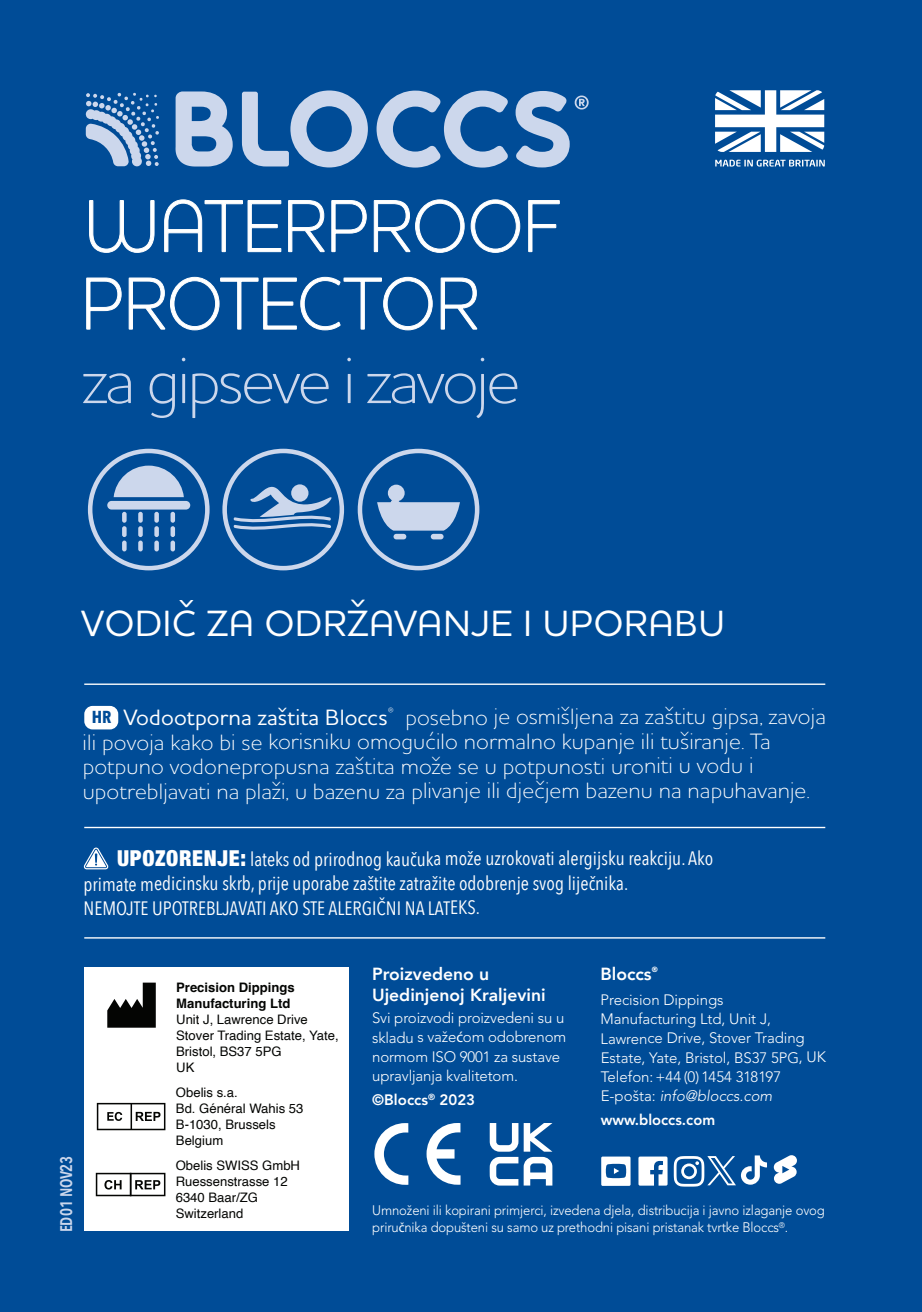
<style>
.page{position:relative;width:922px;height:1312px;background:#fff}
.page>*{position:absolute;margin:0;border:0;box-sizing:border-box;transform-origin:0 0}
.t1{font:300 75px/77.5px "Houschka Pro";color:#fff;scale:.92 1}
.t2{font:300 65px "Houschka Pro";letter-spacing:-.04em;color:#ccd7ec}
.t3{font:500 37.25px "Houschka Pro";letter-spacing:.02em;color:#fff}
.t4{font:300 22.5px/24.8px "Houschka Pro";letter-spacing:.005em;color:#fff}
.t5{font:19.25px/24.8px "Avenir Next Condensed";color:#fff}
.t6{font:800 17.5px/20.2px "Avenir";color:#fff}
.t7{font:700 17.25px "Avenir Next Condensed";color:#004c97}
.t8{font:600 16.75px "Avenir Next Condensed";letter-spacing:-.02em;color:#ccd7ec;scale:.95 1}
.t9{font:300 15px/19.2px "Avenir LT Std";letter-spacing:-.01em;color:#fff}
.t10{font:800 15px "Avenir LT Std";color:#fff}
.t11{font:300 13.75px/17.8px "Avenir LT Std";letter-spacing:-.01em;color:#fff;scale:.95 1}
.t12{font:13px/16px "Helvetica";color:#040503}
.t13{font:700 13px/16px "Helvetica";color:#040503}
.t14{font:800 7.5px "Avenir";color:#fff}
.s1{font-weight:500}
.s2{font-family:"Helvetica Neue";font-weight:900;font-stretch:condensed;font-size:22px}
.s3{font-family:"Myriad Pro";font-weight:400}
.s4{font-style:italic}
</style>
<div class="page">
<div style="left:0;top:0;width:921px;height:1309px;background:#004c97"></div>
<svg style="left:89px;top:200px;width:66px;height:53px"></svg>
<svg style="left:164px;top:199px;width:117px;height:53px"></svg>
<svg style="left:288px;top:200px;width:37px;height:52px"></svg>
<svg style="left:331px;top:200px;width:36px;height:52px"></svg>
<svg style="left:373px;top:199px;width:91px;height:54px"></svg>
<svg style="left:470px;top:199px;width:50px;height:54px"></svg>
<svg style="left:528px;top:200px;width:32px;height:52px"></svg>
<svg style="left:86px;top:277px;width:36px;height:53px"></svg>
<svg style="left:128px;top:277px;width:305px;height:53px"></svg>
<svg style="left:440px;top:277px;width:37px;height:53px"></svg>
<svg style="left:222px;top:448px;width:122px;height:122px"></svg>
<div style="left:291px;top:484px;width:17px;height:17px;background:#ccd7ec;border-radius:50%"></div>
<svg style="left:357px;top:448px;width:122px;height:122px"></svg>
<div style="left:388px;top:484px;width:16px;height:17px;background:#ccd7ec;border-radius:50%"></div>
<svg style="left:88px;top:448px;width:121px;height:122px"></svg>
<svg style="left:715px;top:90px;width:109px;height:62px"></svg>
<svg style="left:715px;top:160px;width:109px;height:6px"></svg>
<svg style="left:242px;top:90px;width:126px;height:77px"></svg>
<svg style="left:376px;top:91px;width:132px;height:76px"></svg>
<svg style="left:175px;top:91px;width:58px;height:75px"></svg>
<svg style="left:86px;top:93px;width:73px;height:73px"></svg>
<svg style="left:515px;top:91px;width:73px;height:76px"></svg>
<hr style="left:84px;top:683px;width:741px;height:1px;background:#fff">
<hr style="left:84px;top:826px;width:741px;height:2px;background:#fff">
<hr style="left:84px;top:937px;width:741px;height:1px;background:#fff">
<svg style="left:84px;top:847px;width:24px;height:22px"></svg>
<div style="left:84px;top:705px;width:34px;height:24px;background:#fff;border-radius:8px"></div>
<svg style="left:374px;top:1123px;width:34px;height:61px"></svg>
<svg style="left:426px;top:1123px;width:34px;height:61px"></svg>
<svg style="left:489px;top:1123px;width:63px;height:62px"></svg>
<svg style="left:638px;top:1156px;width:29px;height:29px"></svg>
<svg style="left:601px;top:1156px;width:29px;height:29px"></svg>
<svg style="left:773px;top:1155px;width:23px;height:28px"></svg>
<svg style="left:673px;top:1155px;width:93px;height:31px"></svg>
<div style="left:84px;top:967px;width:264px;height:263px;background:#fff"></div>
<svg style="left:107px;top:982px;width:49px;height:45px"></svg>
<svg style="left:96px;top:1172px;width:69px;height:23px"></svg>
<svg style="left:97px;top:1102px;width:68px;height:27px"></svg>
<h1 class="t1" style="left:81px;top:185px;width:523px">WATERPROOF<br>PROTECTOR</h1>
<h2 class="t2" style="left:83px;top:339px;width:439px">za gipseve i zavoje</h2>
<h3 class="t3" style="left:81px;top:599px;width:645px">VODIČ ZA ODRŽAVANJE I UPORABU</h3>
<p class="t4" style="left:83px;top:703px;width:744px;text-indent:41px"><span class="s1">Vodootporna zaštita Bloccs</span><sup>®</sup> posebno je osmišljena za zaštitu gipsa, zavoja ili povoja kako bi se korisniku omogućilo normalno kupanje ili tuširanje. Ta potpuno vodonepropusna zaštita može se u potpunosti uroniti u vodu i upotrebljavati na plaži, u bazenu za plivanje ili dječjem bazenu na napuhavanje.</p>
<p class="t7" style="left:92px;top:706px;width:21px">HR</p>
<p class="t5" style="left:83px;top:846px;width:631px;text-indent:34px"><span class="s2">UPOZORENJE:</span> lateks od prirodnog kaučuka može uzrokovati alergijsku reakciju. Ako primate medicinsku skrb, prije uporabe zaštite zatražite odobrenje svog liječnika.<br>NEMOJTE UPOTREBLJAVATI AKO STE ALERGIČNI NA LATEKS.</p>
<p class="t8" style="left:55px;top:1232px;width:82px;rotate:-90deg">ED01 NOV23</p>
<p class="t13" style="left:176px;top:980px;width:120px">Precision Dippings<br>Manufacturing Ltd</p>
<p class="t12" style="left:176px;top:1012px;width:164px">Unit J, Lawrence Drive<br>Stover Trading Estate, Yate,<br>Bristol, BS37 5PG<br>UK</p>
<p class="t12" style="left:176px;top:1084px;width:129px">Obelis s.a.<br>Bd. Général Wahis 53<br>B-1030, Brussels<br>Belgium</p>
<p class="t12" style="left:176px;top:1157px;width:126px">Obelis SWISS GmbH<br>Ruessenstrasse 12<br>6340 Baar/ZG<br>Switzerland</p>
<p class="t6" style="left:372px;top:964px;width:175px">Proizvedeno u<br>Ujedinjenoj Kraljevini</p>
<p class="t9" style="left:372px;top:1008px;width:196px">Svi proizvodi proizvedeni su u skladu s važe<span class="s3">ć</span>om odobrenom normom ISO 9001 za sustave upravljanja kvalitetom.</p>
<p class="t10" style="left:372px;top:1090px;width:104px">©Bloccs<sup>®</sup> 2023</p>
<p class="t6" style="left:600px;top:964px;width:53px">Bloccs</p>
<p class="t14" style="left:651px;top:964px;width:8px">®</p>
<p class="t9" style="left:600px;top:989px;width:227px">Precision Dippings<br>Manufacturing Ltd, Unit J,<br>Lawrence Drive, Stover Trading<br>Estate, Yate, Bristol, BS37 5PG, UK<br>Telefon:+44 (0) 1454 318197<br>E-pošta: <span class="s4">info@bloccs.com</span></p>
<p class="t10" style="left:600px;top:1110px;width:116px">www.bloccs.com</p>
<p class="t11" style="left:372px;top:1200px;width:478px">Umnoženi ili kopirani primjerci, izvedena djela, distribucija i javno izlaganje ovog priru<span class="s3">č</span>nika dopušteni su samo uz prethodni pisani pristanak tvrtke Bloccs<sup>®</sup>.</p>
</div>
